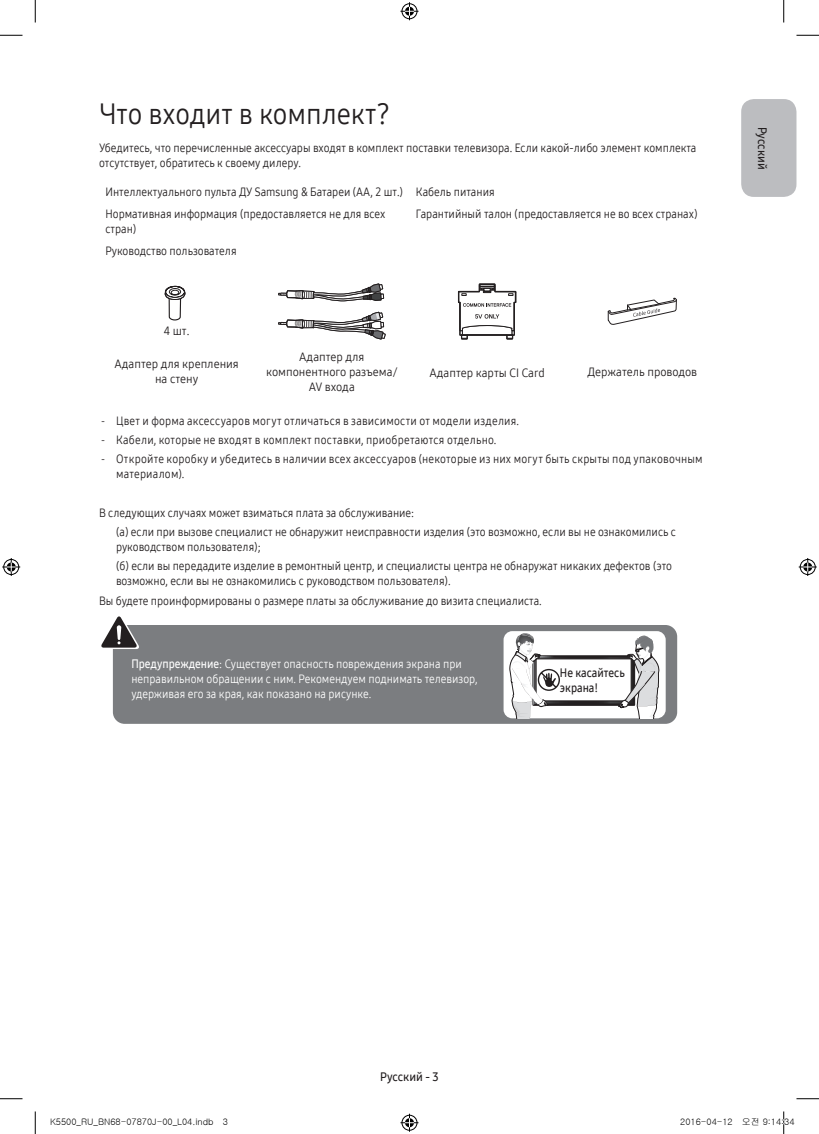
<style>
.page{position:relative;width:819px;height:1134px;background:#fff}
.page>*{position:absolute;margin:0;border:0;box-sizing:border-box;transform-origin:0 0}
.t1{font:29.25px "Samsung One UI 400";color:#231f20;scale:.92 1}
.t2{font:12px/19.2px "Samsung One UI 400";color:#231f20;scale:.9 1}
.t3{font:12px/15px "Samsung One UI 400";letter-spacing:.02em;color:#231f20;scale:.9 1}
.t4{font:12px/15px "Samsung One UI 400";color:#fff;scale:.9 1}
.t5{font:12px/15px "Samsung One UI 400";color:#231f20;text-align:center;scale:.95 1}
.t6{font:12px/15px "Samsung One UI 600";color:#231f20;scale:.9 1}
.t7{font:12px "Samsung One UI 600";color:#231f20;scale:.95 1}
.t8{font:9px "Gulim";color:#000}
.s1{font-family:"Helvetica Neue LT Pro";font-weight:300}
.s2{font-family:"Samsung One UI 600"}
</style>
<div class="page">
<svg style="left:165px;top:286px;width:20px;height:34px"></svg>
<svg style="left:278px;top:283px;width:108px;height:56px"></svg>
<svg style="left:458px;top:283px;width:58px;height:57px"></svg>
<svg style="left:607px;top:297px;width:70px;height:28px"></svg>
<div style="left:113px;top:625px;width:564px;height:99px;background:#7b7d80;border-radius:12px"></div>
<div style="left:503px;top:631px;width:163px;height:87px;background:#fff;border-radius:9px"></div>
<svg style="left:509px;top:633px;width:152px;height:85px"></svg>
<svg style="left:101px;top:616px;width:38px;height:33px"></svg>
<div style="left:741px;top:99px;width:55px;height:98px;background:#bcbdc0;border-radius:13px"></div>
<svg style="left:0;top:35px;width:22px;height:1px"></svg>
<svg style="left:796px;top:35px;width:23px;height:1px"></svg>
<svg style="left:0;top:1098px;width:22px;height:1px"></svg>
<svg style="left:796px;top:1098px;width:23px;height:1px"></svg>
<svg style="left:35px;top:0;width:1px;height:22px"></svg>
<svg style="left:35px;top:1111px;width:1px;height:23px"></svg>
<svg style="left:783px;top:0;width:1px;height:22px"></svg>
<svg style="left:400px;top:2px;width:18px;height:18px"></svg>
<svg style="left:400px;top:1113px;width:18px;height:18px"></svg>
<svg style="left:2px;top:558px;width:18px;height:18px"></svg>
<svg style="left:799px;top:558px;width:18px;height:18px"></svg>
<svg style="left:783px;top:1111px;width:2px;height:23px"></svg>
<h1 class="t1" style="left:99px;top:94px;width:318px">Что входит в комплект?</h1>
<p class="t2" style="left:99px;top:140px;width:665px;line-height:15px">Убедитесь, что перечисленные аксессуары входят в комплект поставки телевизора. Если какой-либо элемент комплекта отсутствует, обратитесь к своему дилеру.</p>
<p class="t2" style="left:105px;top:181px;width:434px;line-height:22px">Интеллектуального пульта ДУ Samsung &amp; Батареи (AA, 2 шт.) Кабель питания<br>Нормативная информация (предоставляется не для всех</p>
<p class="t2" style="left:105px;top:219px;width:36px">стран)</p>
<p class="t2" style="left:416px;top:204px;width:314px">Гарантийный талон (предоставляется не во всех странах)</p>
<p class="t2" style="left:105px;top:241px;width:147px">Руководство пользователя</p>
<p class="t5" style="left:164px;top:323px;width:28px">4 шт.</p>
<p class="t5" style="left:114px;top:356px;width:132px">Адаптер для крепления на стену</p>
<p class="t5" style="left:266px;top:349px;width:140px">Адаптер для компонентного разъема/<br>AV входа</p>
<p class="t5" style="left:429px;top:365px;width:123px">Адаптер карты CI Card</p>
<p class="t5" style="left:587px;top:364px;width:117px">Держатель проводов</p>
<p class="t3" style="left:101px;top:413px;width:466px"><span class="s1">-</span> Цвет и форма аксессуаров могут отличаться в зависимости от модели изделия.</p>
<p class="t3" style="left:101px;top:432px;width:441px"><span class="s1">-</span> Кабели, которые не входят в комплект поставки, приобретаются отдельно.</p>
<p class="t3" style="left:116px;top:451px;width:653px;text-indent:-15px"><span class="s1">-</span> Откройте коробку и убедитесь в наличии всех аксессуаров (некоторые из них могут быть скрыты под упаковочным материалом).</p>
<p class="t2" style="left:116px;top:502px;width:624px;text-indent:-17px">В следующих случаях может взиматься плата за обслуживание:<br>(а) если при вызове специалист не обнаружит неисправности изделия (это возможно, если вы не ознакомились с</p>
<p class="t2" style="left:116px;top:537px;width:619px">руководством пользователя);<br>(б) если вы передадите изделие в ремонтный центр, и специалисты центра не обнаружат никаких дефектов (это</p>
<p class="t2" style="left:99px;top:571px;width:493px;line-height:19.6px;text-indent:17px">возможно, если вы не ознакомились с руководством пользователя).<br>Вы будете проинформированы о размере платы за обслуживание до визита специалиста.</p>
<p class="t4" style="left:131px;top:656px;width:386px"><span class="s2">Предупреждение</span>: Существует опасность повреждения экрана при неправильном обращении с ним. Рекомендуем поднимать телевизор, удерживая его за края, как показано на рисунке.</p>
<p class="t6" style="left:560px;top:665px;width:74px">Не касайтесь экрана!</p>
<p class="t7" style="left:770px;top:127px;width:47px;rotate:90deg">Русский</p>
<p class="t7" style="left:380px;top:1068px;width:63px">Русский - 3</p>
<p class="t8" style="left:50px;top:1117px;width:179px">K5500_RU_BN68-07870J-00_L04.indb 3</p>
<p class="t8" style="left:680px;top:1117px;width:116px">2016-04-12 오전 9:14:34</p>
</div>
